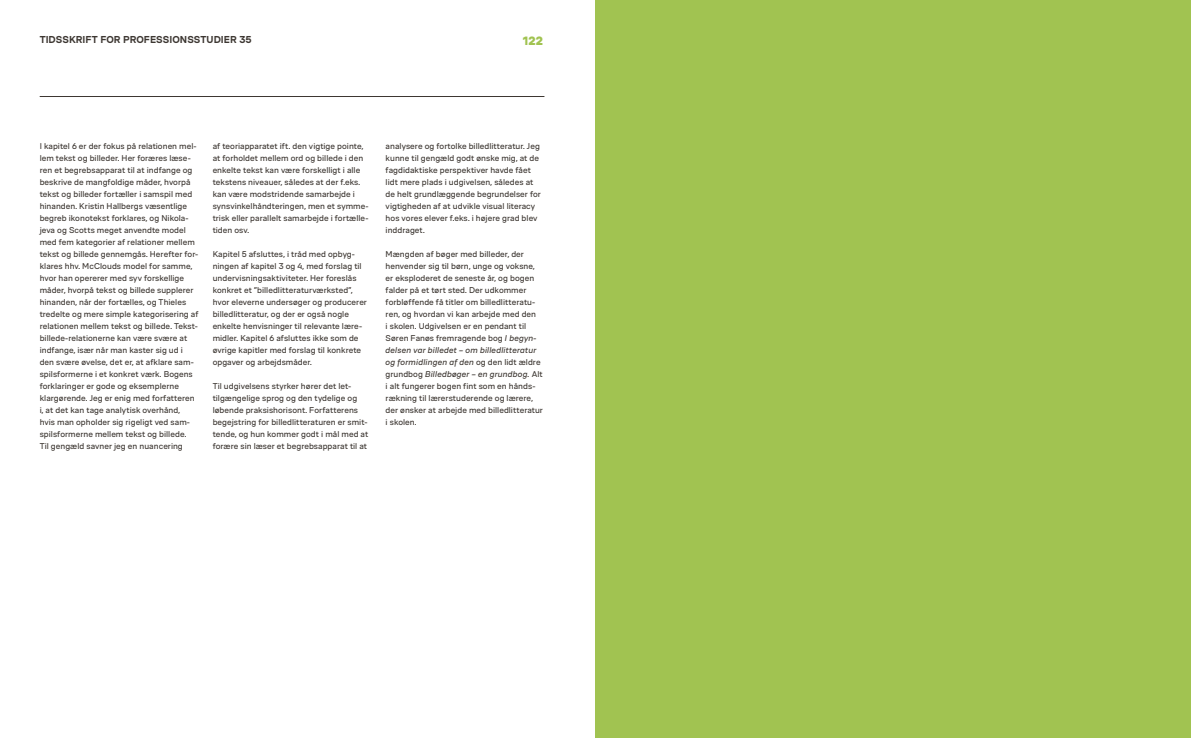
<style>
.page{position:relative;width:1191px;height:738px;background:#fff}
.page>*{position:absolute;margin:0;border:0;box-sizing:border-box;transform-origin:0 0}
.t1{font:900 12px "VIA Type";color:#a1c351}
.t2{font:700 10px "VIA Type";letter-spacing:.005em;color:#3d3732}
.t3{font:8.4px/12px "VIA Type";letter-spacing:.005em;color:#3d3732}
.s1{font-style:italic}
</style>
<div class="page">
<div style="left:595px;top:0;width:596px;height:737px;background:#a1c351"></div>
<hr style="left:40px;top:96px;width:504px;height:1px;background:#3d3732">
<p class="t2" style="left:40px;top:34px;width:213px">TIDSSKRIFT FOR PROFESSIONSSTUDIER 35</p>
<h1 class="t1" style="left:523px;top:34px;width:22px">122</h1>
<p class="t3" style="left:40px;top:140px;width:160px">I kapitel 6 er der fokus på relationen mel&shy;lem tekst og billeder. Her foræres læse&shy;ren et begrebsapparat til at indfange og beskrive de mangfoldige måder, hvorpå tekst og billeder fortæller i samspil med hinanden. Kristin Hallbergs væsentlige begreb ikonotekst forklares, og Nikola&shy;jeva og Scotts meget anvendte model med fem kategorier af relationer mellem tekst og billede gennemgås. Herefter for&shy;klares hhv. McClouds model for samme, hvor han opererer med syv forskellige måder, hvorpå tekst og billede supplerer hinanden, når der fortælles, og Thieles tredelte og mere simple kategorisering af relationen mellem tekst og billede. Tekst&shy;billede-relationerne kan være svære at indfange, især når man kaster sig ud i den svære øvelse, det er, at afklare sam&shy;spilsformerne i et konkret værk. Bogens forklaringer er gode og eksemplerne klargørende. Jeg er enig med forfatteren i, at det kan tage analytisk overhånd,<br>hvis man opholder sig rigeligt ved sam&shy;spilsformerne mellem tekst og billede.<br>Til gengæld savner jeg en nuancering</p>
<p class="t3" style="left:213px;top:140px;width:157px">af teoriapparatet ift. den vigtige pointe, at forholdet mellem ord og billede i den enkelte tekst kan være forskelligt i alle tekstens niveauer, således at der f.eks. kan være modstridende samarbejde i synsvinkelhåndteringen, men et symme&shy;trisk eller parallelt samarbejde i fortælle&shy;tiden osv.</p>
<p class="t3" style="left:213px;top:248px;width:156px">Kapitel 5 afsluttes, i tråd med opbyg&shy;ningen af kapitel 3 og 4, med forslag til undervisningsaktiviteter. Her foreslås konkret et ”billedlitteraturværksted”, hvor eleverne undersøger og producerer billedlitteratur, og der er også nogle enkelte henvisninger til relevante lære&shy;midler. Kapitel 6 afsluttes ikke som de øvrige kapitler med forslag til konkrete opgaver og arbejdsmåder.</p>
<p class="t3" style="left:213px;top:380px;width:157px">Til udgivelsens styrker hører det let&shy;tilgængelige sprog og den tydelige og løbende praksishorisont. Forfatterens begejstring for billedlitteraturen er smit&shy;tende, og hun kommer godt i mål med at forære sin læser et begrebsapparat til at</p>
<p class="t3" style="left:386px;top:140px;width:157px">analysere og fortolke billedlitteratur. Jeg kunne til gengæld godt ønske mig, at de fagdidaktiske perspektiver havde fået lidt mere plads i udgivelsen, således at de helt grundlæggende begrundelser for vigtigheden af at udvikle visual literacy hos vores elever f.eks. i højere grad blev inddraget.</p>
<p class="t3" style="left:386px;top:248px;width:159px">Mængden af bøger med billeder, der henvender sig til børn, unge og voksne, er eksploderet de seneste år, og bogen falder på et tørt sted. Der udkommer forbløffende få titler om billedlitteratu&shy;ren, og hvordan vi kan arbejde med den<br>i skolen. Udgivelsen er en pendant til Søren Fanøs fremragende bog <span class="s1">I begyn&shy;delsen var billedet – om billedlitteratur og formidlingen af den</span> og den lidt ældre grundbog <span class="s1">Billedbøger – en grundbog.</span> Alt i alt fungerer bogen fint som en hånds&shy;rækning til lærerstuderende og lærere, der ønsker at arbejde med billedlitteratur i skolen.</p>
</div>
